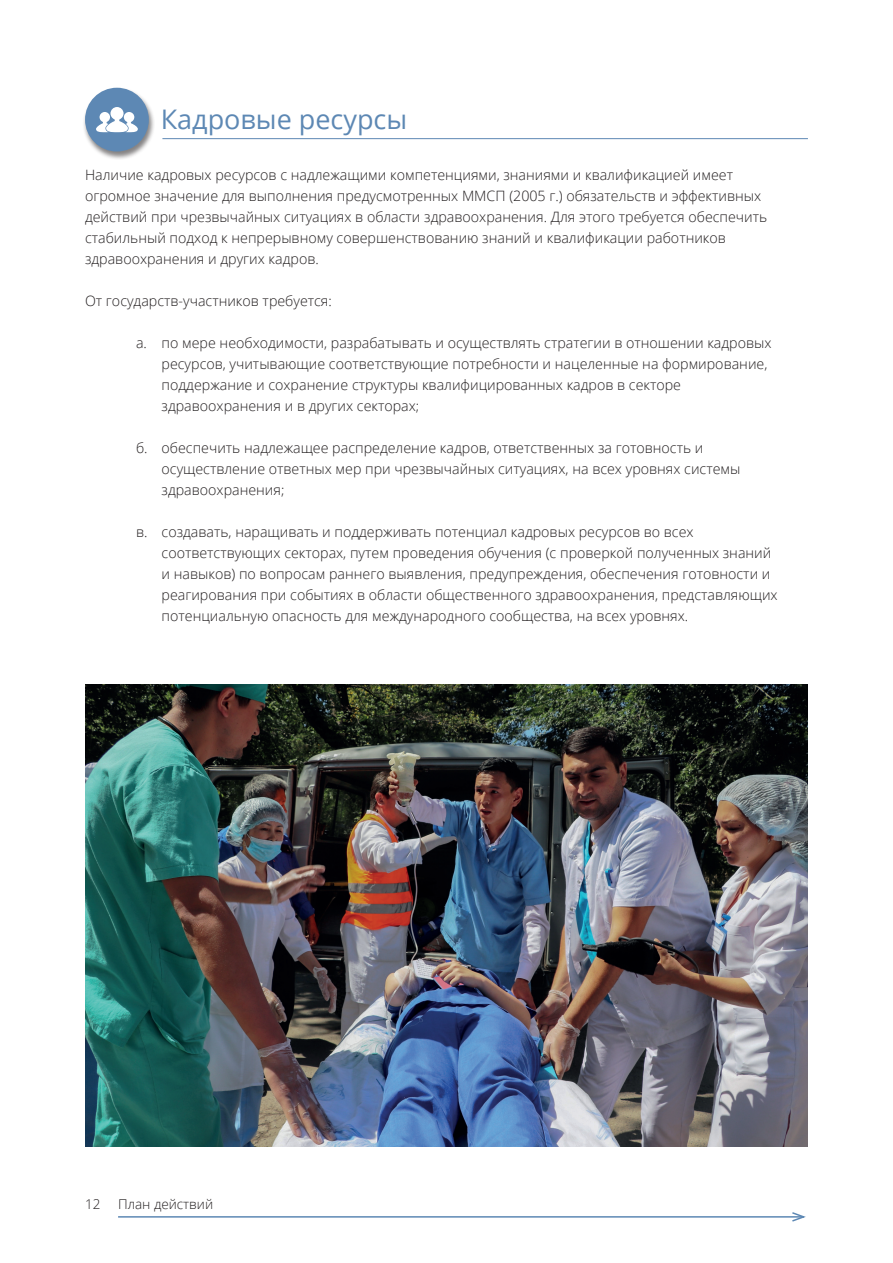
<style>
.page{position:relative;width:893px;height:1263px;background:#fff}
.page>*{position:absolute;margin:0;border:0;box-sizing:border-box;transform-origin:0 0}
.Heading_3_-_pillar_1{font:27px "Open Sans";color:#5d88b4}
.Bullits_numbers_blå{font:300 14.25px/21px "Open Sans";color:#231f20}
.t1{font:300 13.5px "Open Sans";color:#231f20}
</style>
<div class="page">
<hr style="left:118px;top:1216px;width:686px;height:1px;background:#5d88b4">
<svg style="left:790px;top:1212px;width:16px;height:10px"></svg>
<hr style="left:162px;top:138px;width:646px;height:1px;background:#5d88b4">
<div style="left:82px;top:87px;width:73px;height:73px;background:#231f20;opacity:.55"></div>
<div style="left:85px;top:88px;width:64px;height:64px;background:#5d88b4;border-radius:50%"></div>
<svg style="left:96px;top:107px;width:42px;height:25px"></svg>
<img style="left:85px;top:684px;width:723px;height:462px">
<p class="Heading_3_-_pillar_1" style="left:161px;top:101px;width:248px">Кадровые ресурсы</p>
<p class="Bullits_numbers_blå" style="left:85px;top:164px;width:684px">Наличие кадровых ресурсов с надлежащими компетенциями, знаниями и квалификацией имеет огромное значение для выполнения предусмотренных ММСП (2005 г.) обязательств и эффективных действий при чрезвычайных ситуациях в области здравоохранения. Для этого требуется обеспечить стабильный подход к непрерывному совершенствованию знаний и квалификации работников здравоохранения и других кадров.</p>
<p class="Bullits_numbers_blå" style="left:85px;top:290px;width:248px">От государств-участников требуется:</p>
<p class="Bullits_numbers_blå" style="left:162px;top:332px;width:611px;text-indent:-26px">а. по мере необходимости, разрабатывать и осуществлять стратегии в отношении кадровых ресурсов, учитывающие соответствующие потребности и нацеленные на формирование, поддержание и сохранение структуры квалифицированных кадров в секторе здравоохранения и в других секторах;</p>
<p class="Bullits_numbers_blå" style="left:162px;top:437px;width:580px;text-indent:-26px">б. обеспечить надлежащее распределение кадров, ответственных за готовность и осуществление ответных мер при чрезвычайных ситуациях, на всех уровнях системы здравоохранения;</p>
<p class="Bullits_numbers_blå" style="left:162px;top:521px;width:618px;text-indent:-26px">в. создавать, наращивать и поддерживать потенциал кадровых ресурсов во всех соответствующих секторах, путем проведения обучения (с проверкой полученных знаний и навыков) по вопросам раннего выявления, предупреждения, обеспечения готовности и реагирования при событиях в области общественного здравоохранения, представляющих потенциальную опасность для международного сообщества, на всех уровнях.</p>
<p class="t1" style="left:85px;top:1195px;width:17px">12</p>
<p class="t1" style="left:118px;top:1195px;width:97px">План действий</p>
</div>
